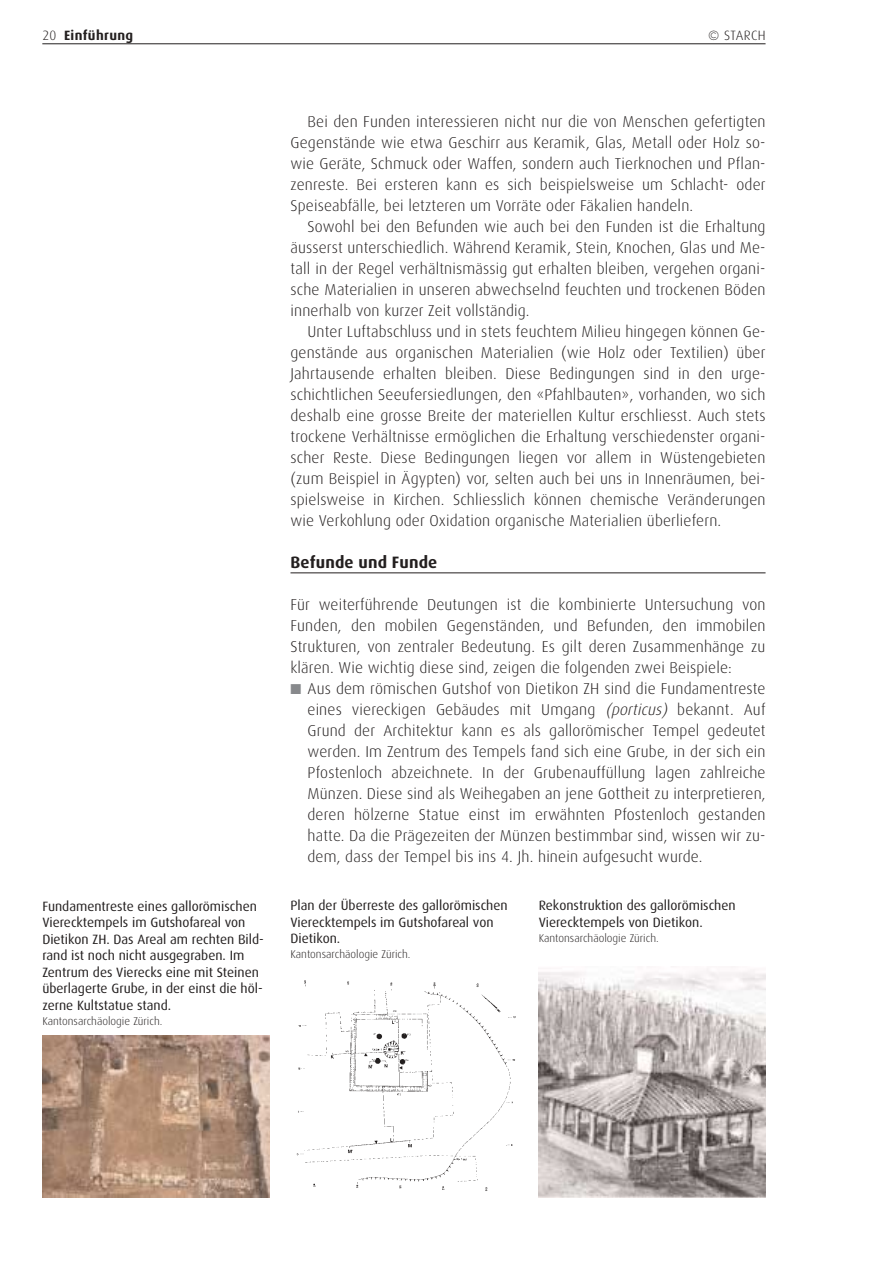
<style>
.page{position:relative;width:893px;height:1263px;background:#fff}
.page>*{position:absolute;margin:0;border:0;box-sizing:border-box;transform-origin:0 0}
.t1{font:700 16.5px "Dax";letter-spacing:.01em;color:#231f1f}
.t2{font:300 15.75px/21px "Dax";letter-spacing:.01em;color:#231f1f;text-align:justify}
.t3{font:13.5px/16.5px "Dax";color:#231f1f}
.t4{font:700 13.5px "Dax";letter-spacing:.03em;color:#231f1f}
.t5{font:300 13.5px "Dax";letter-spacing:.025em;color:#231f1f}
.t6{font:300 11.25px "Dax";color:#231f1f}
.s1{font-weight:300}
.s2{color:#87898c}
.s3{font-style:italic}
</style>
<div class="page">
<hr style="left:42px;top:43px;width:723px;height:1px;background:#231f1f">
<hr style="left:290px;top:572px;width:475px;height:1px;background:#231f1f">
<img style="left:42px;top:1035px;width:227px;height:163px">
<img style="left:296px;top:980px;width:220px;height:211px">
<img style="left:538px;top:968px;width:227px;height:230px">
<p class="t4" style="left:42px;top:30px;width:92px"><span class="s1">20</span> Einführung</p>
<p class="t5" style="left:708px;top:30px;width:59px">© STARCH</p>
<p class="t3" style="left:42px;top:899px;width:223px">Fundamentreste eines gallorömischen Vierecktempels im Gutshofareal von Dietikon ZH. Das Areal am rechten Bild&shy;rand ist noch nicht ausgegraben. Im Zentrum des Vierecks eine mit Steinen überlagerte Grube, in der einst die höl&shy;zerne Kultstatue stand.</p>
<p class="t6" style="left:42px;top:1016px;width:121px">Kantonsarchäologie Zürich.</p>
<p class="t2" style="left:290px;top:112px;width:476px;text-indent:17px">Bei den Funden interessieren nicht nur die von Menschen gefertigten Gegenstände wie etwa Geschirr aus Keramik, Glas, Metall oder Holz so&shy;wie Geräte, Schmuck oder Waffen, sondern auch Tierknochen und Pflan&shy;zenreste. Bei ersteren kann es sich beispielsweise um Schlacht- oder Speiseabfälle, bei letzteren um Vorräte oder Fäkalien handeln.</p>
<p class="t2" style="left:290px;top:217px;width:476px;text-indent:17px">Sowohl bei den Befunden wie auch bei den Funden ist die Erhaltung äusserst unterschiedlich. Während Keramik, Stein, Knochen, Glas und Me&shy;tall in der Regel verhältnismässig gut erhalten bleiben, vergehen organi&shy;sche Materialien in unseren abwechselnd feuchten und trockenen Böden innerhalb von kurzer Zeit vollständig.</p>
<p class="t2" style="left:290px;top:322px;width:476px;text-indent:17px">Unter Luftabschluss und in stets feuchtem Milieu hingegen können Ge&shy;genstände aus organischen Materialien (wie Holz oder Textilien) über Jahrtausende erhalten bleiben. Diese Bedingungen sind in den urge&shy;schichtlichen Seeufersiedlungen, den «Pfahlbauten», vorhanden, wo sich deshalb eine grosse Breite der materiellen Kultur erschliesst. Auch stets trockene Verhältnisse ermöglichen die Erhaltung verschiedenster organi&shy;scher Reste. Diese Bedingungen liegen vor allem in Wüstengebieten (zum Beispiel in Ägypten) vor, selten auch bei uns in Innenräumen, bei&shy;spielsweise in Kirchen. Schliesslich können chemische Veränderungen wie Verkohlung oder Oxidation organische Materialien überliefern.</p>
<p class="t1" style="left:290px;top:555px;width:148px">Befunde und Funde</p>
<p class="t2" style="left:290px;top:595px;width:476px">Für weiterführende Deutungen ist die kombinierte Untersuchung von Funden, den mobilen Gegenständen, und Befunden, den immobilen Strukturen, von zentraler Bedeutung. Es gilt deren Zusammenhänge zu klären. Wie wichtig diese sind, zeigen die folgenden zwei Beispiele:</p>
<p class="t2" style="left:307px;top:679px;width:459px;text-indent:-17px"><span class="s2">■</span> Aus dem römischen Gutshof von Dietikon ZH sind die Fundamentreste eines viereckigen Gebäudes mit Umgang <span class="s3">(porticus)</span> bekannt. Auf Grund der Architektur kann es als gallorömischer Tempel gedeutet werden. Im Zentrum des Tempels fand sich eine Grube, in der sich ein Pfostenloch abzeichnete. In der Grubenauffüllung lagen zahlreiche Münzen. Diese sind als Weihegaben an jene Gottheit zu interpretieren, deren hölzerne Statue einst im erwähnten Pfostenloch gestanden hatte. Da die Prägezeiten der Münzen bestimmbar sind, wissen wir zu&shy;dem, dass der Tempel bis ins 4. Jh. hinein aufgesucht wurde.</p>
<p class="t3" style="left:290px;top:898px;width:219px">Plan der Überreste des gallorömischen<br>Vierecktempels im Gutshofareal von<br>Dietikon.</p>
<p class="t6" style="left:290px;top:949px;width:121px">Kantonsarchäologie Zürich.</p>
<p class="t3" style="left:538px;top:898px;width:198px">Rekonstruktion des gallorömischen<br>Vierecktempels von Dietikon.</p>
<p class="t6" style="left:538px;top:933px;width:121px">Kantonsarchäologie Zürich.</p>
</div>
